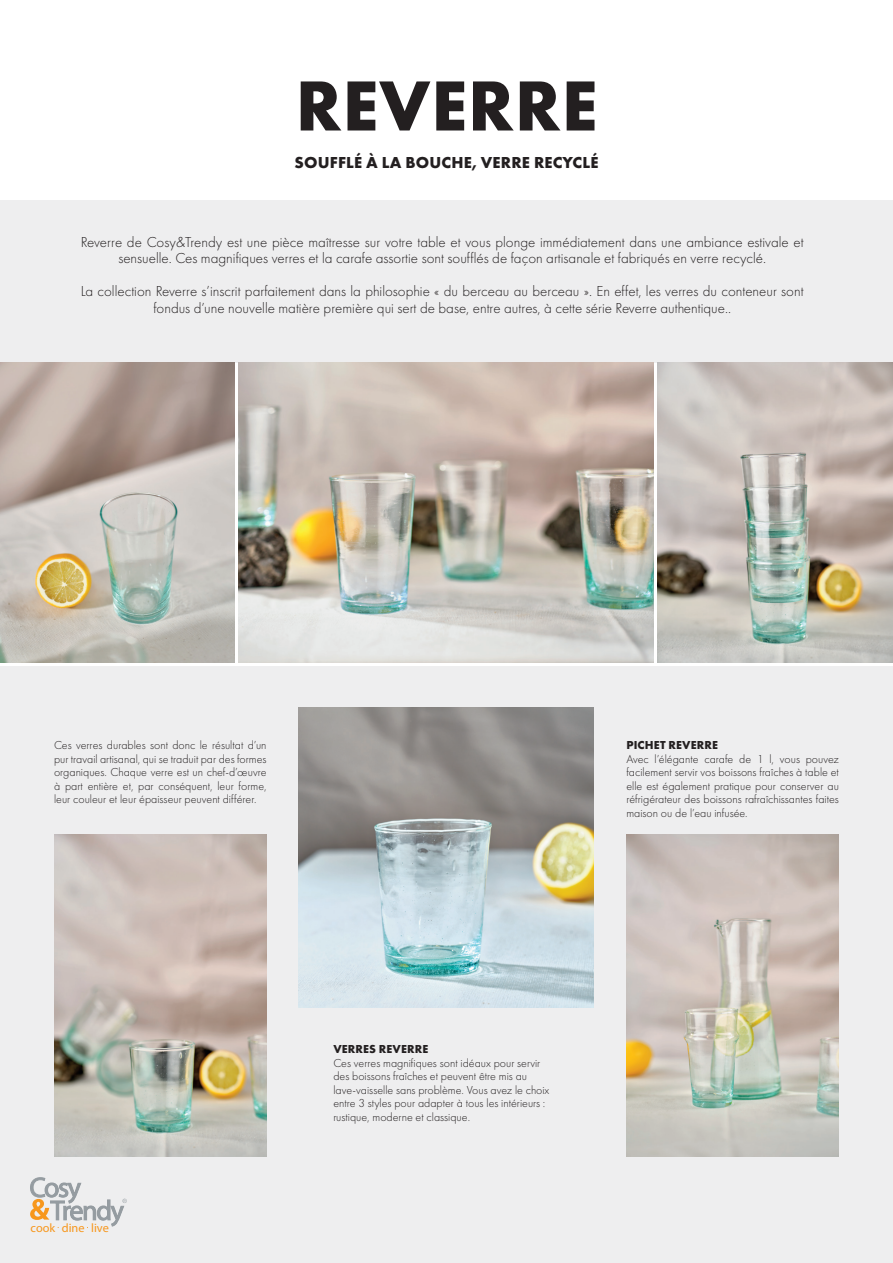
<style>
.page{position:relative;width:893px;height:1263px;background:#fff}
.page>*{position:absolute;margin:0;border:0;box-sizing:border-box;transform-origin:0 0}
.t1{font:700 73.5px "Futura PT";letter-spacing:.01em;color:#231f20}
.t2{font:700 16.5px "Futura PT";letter-spacing:.01em;color:#231f20}
.t3{font:300 15px/16.5px "Futura PT";color:#231f20;text-align:center}
.t4{font:12.3px "Myriad Pro";color:#f7971d}
.t5{font:300 12px/13.5px "Futura PT";color:#231f20;text-align:justify}
.t6{font:700 12px "Futura PT";letter-spacing:.01em;color:#231f20}
</style>
<div class="page">
<div style="left:0;top:666px;width:893px;height:597px;background:#eeeeef"></div>
<div style="left:0;top:200px;width:893px;height:162px;background:#eeeeef"></div>
<img style="left:0;top:362px;width:235px;height:300px">
<img style="left:658px;top:362px;width:235px;height:300px">
<img style="left:239px;top:362px;width:415px;height:300px">
<svg style="left:30px;top:1177px;width:97px;height:51px"></svg>
<img style="left:627px;top:834px;width:212px;height:323px">
<img style="left:54px;top:834px;width:212px;height:323px">
<img style="left:299px;top:707px;width:294px;height:300px">
<h1 class="t1" style="left:296px;top:59px;width:303px">REVERRE</h1>
<h2 class="t2" style="left:295px;top:152px;width:305px">SOUFFLÉ À LA BOUCHE, VERRE RECYCLÉ</h2>
<p class="t3" style="left:81px;top:234px;width:724px">Reverre de Cosy&amp;Trendy est une pièce maîtresse sur votre table et vous plonge immédiatement dans une ambiance estivale et sensuelle. Ces magnifiques verres et la carafe assortie sont soufflés de façon artisanale et fabriqués en verre recyclé.</p>
<p class="t3" style="left:81px;top:283px;width:724px">La collection Reverre s’inscrit parfaitement dans la philosophie « du berceau au berceau ». En effet, les verres du conteneur sont fondus d’une nouvelle matière première qui sert de base, entre autres, à cette série Reverre authentique..</p>
<p class="t5" style="left:54px;top:738px;width:214px">Ces verres durables sont donc le résultat d’un pur travail artisanal, qui se traduit par des formes organiques. Chaque verre est un chef-d’œuvre à part entière et, par conséquent, leur forme, leur couleur et leur épaisseur peuvent différer.</p>
<p class="t6" style="left:626px;top:737px;width:93px">PICHET REVERRE</p>
<p class="t5" style="left:626px;top:752px;width:214px">Avec l’élégante carafe de 1 l, vous pouvez facilement servir vos boissons fraîches à table et elle est également pratique pour conserver au réfrigérateur des boissons rafraîchissantes faites maison ou de l’eau infusée.</p>
<p class="t4" style="left:31px;top:1220px;width:80px">cook dine live</p>
<p class="t6" style="left:333px;top:1041px;width:96px">VERRES REVERRE</p>
<p class="t5" style="left:333px;top:1056px;width:218px;text-align:left">Ces verres magnifiques sont idéaux pour servir des boissons fraîches et peuvent être mis au lave-vaisselle sans problème. Vous avez le choix entre 3 styles pour adapter à tous les intérieurs : rustique, moderne et classique.</p>
</div>
